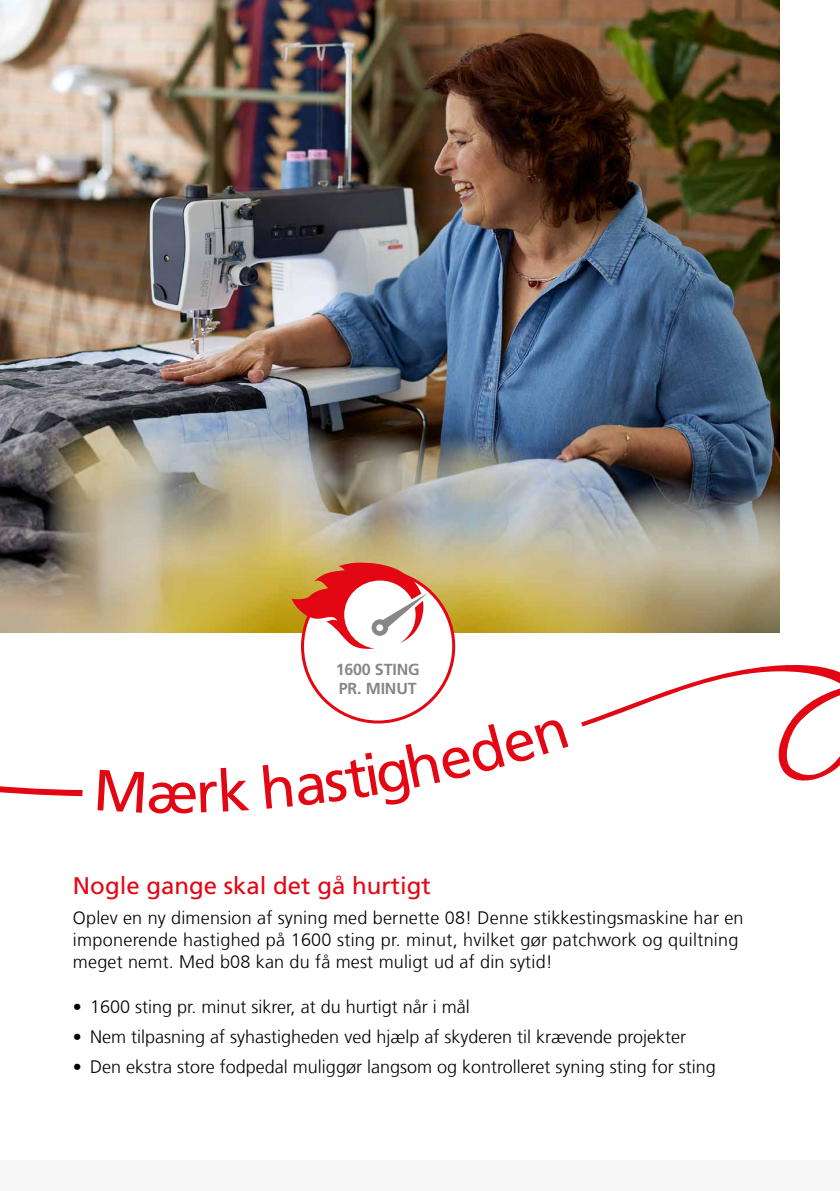
<style>
.page{position:relative;width:840px;height:1191px;background:#fff}
.page>*{position:absolute;margin:0;border:0;box-sizing:border-box;transform-origin:0 0}
.t1{font:58px "Frutiger LT Com";color:#e30613}
.t2{font:24px "Frutiger LT Com";color:#e30613}
.t3{font:300 18px/21.6px "Frutiger LT Com";color:#000}
.t4{font:700 16px/19.2px "Frutiger LT Com";letter-spacing:-.01em;color:#878787}
</style>
<div class="page">
<img style="left:0;top:0;width:778px;height:632px">
<hr style="left:839px;top:355px;width:1px;height:205px;background:#f7f6f5">
<div style="left:0;top:1160px;width:839px;height:31px;background:#f6f6f6"></div>
<div style="left:302px;top:571px;width:151px;height:151px;background:#fff;border-radius:50%"></div>
<svg style="left:291px;top:562px;width:137px;height:87px"></svg>
<svg style="left:0;top:655px;width:839px;height:141px"></svg>
<svg style="left:97px;top:770px;width:47px;height:26px"></svg>
<svg style="left:200px;top:766px;width:49px;height:30px"></svg>
<svg style="left:262px;top:717px;width:306px;height:79px"></svg>
<h1 class="t1" style="left:146px;top:758px;width:53px">æ</h1>
<p class="t4" style="left:335px;top:660px;width:85px">1600 STING<br>PR. MINUT</p>
<h2 class="t2" style="left:73px;top:872px;width:359px">Nogle gange skal det gå hurtigt</h2>
<p class="t3" style="left:73px;top:907px;width:671px">Oplev en ny dimension af syning med bernette 08! Denne stikkestingsmaskine har en imponerende hastighed på 1600 sting pr. minut, hvilket gør patchwork og quiltning meget nemt. Med b08 kan du få mest muligt ud af din sytid!</p>
<p class="t3" style="left:73px;top:996px;width:398px">• 1600 sting pr. minut sikrer, at du hurtigt når i mål</p>
<p class="t3" style="left:73px;top:1026px;width:614px">• Nem tilpasning af syhastigheden ved hjælp af skyderen til krævende projekter</p>
<p class="t3" style="left:73px;top:1055px;width:644px">• Den ekstra store fodpedal muliggør langsom og kontrolleret syning sting for sting</p>
</div>
